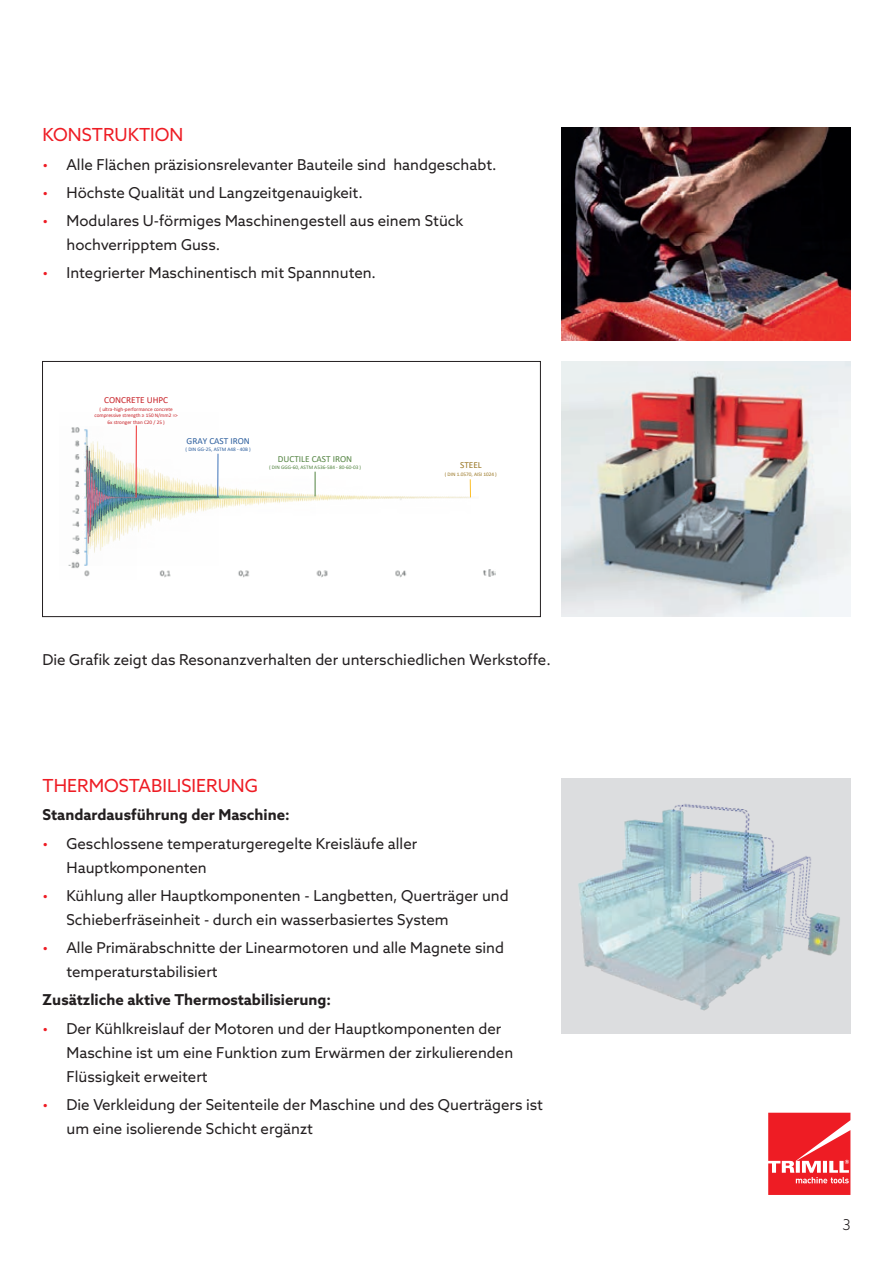
<style>
.page{position:relative;width:893px;height:1263px;background:#fff}
.page>*{position:absolute;margin:0;border:0;box-sizing:border-box;transform-origin:0 0}
.t1{font:18px "Azo Sans";color:#ee1c24}
.t2{font:15px/24px "Azo Sans";color:#231f20}
.t3{font:700 15px "Azo Sans";color:#231f20}
.t4{font:300 15px "Azo Sans";color:#231f20}
.t5{font:9.3px "Calibri";color:#528340}
.t6{font:9.3px "Calibri";color:#c72026}
.t7{font:9.3px "Calibri";color:#2c5e9d}
.t8{font:9.3px "Calibri";color:#997624}
.t9{font:5.25px/6.4px "Calibri";letter-spacing:-.005em;color:#c72026;text-align:center}
.t10{font:5.25px "Calibri";color:#528340}
.t11{font:5.25px "Calibri";color:#2c5e9d}
.t12{font:5.25px "Calibri";color:#997624}
.s1{color:#ee1c24}
</style>
<div class="page">
<img style="left:562px;top:361px;width:289px;height:256px">
<img style="left:562px;top:128px;width:289px;height:212px">
<svg style="left:768px;top:1113px;width:82px;height:82px;background:#f03d44"></svg>
<div style="left:562px;top:778px;width:289px;height:255px;background:#dcdddf"></div>
<img style="left:578px;top:804px;width:262px;height:207px">
<img style="left:159px;top:479px;width:311px;height:99px">
<img style="left:218px;top:453px;width:98px;height:104px">
<img style="left:135px;top:425px;width:83px;height:141px">
<img style="left:68px;top:426px;width:69px;height:151px">
<hr style="left:136px;top:425px;width:1px;height:72px;background:#ee2d2d">
<hr style="left:217px;top:454px;width:1px;height:43px;background:#3e73b9">
<svg style="left:315px;top:472px;width:1px;height:24px"></svg>
<svg style="left:470px;top:479px;width:1px;height:18px"></svg>
<div style="left:42px;top:361px;width:499px;height:256px;border:1px solid #231f20"></div>
<p class="t1" style="left:43px;top:123px;width:142px">KONSTRUKTION</p>
<p class="t2" style="left:43px;top:152px;width:456px"><span class="s1">•</span> Alle Flächen präzisionsrelevanter Bauteile sind handgeschabt.</p>
<p class="t2" style="left:43px;top:180px;width:322px"><span class="s1">•</span> Höchste Qualität und Langzeitgenauigkeit.</p>
<p class="t2" style="left:67px;top:209px;width:398px;text-indent:-24px"><span class="s1">•</span> Modulares U-förmiges Maschinengestell aus einem Stück hochverripptem Guss.</p>
<p class="t2" style="left:43px;top:261px;width:335px"><span class="s1">•</span> Integrierter Maschinentisch mit Spannnuten.</p>
<p class="t6" style="left:104px;top:394px;width:65px">CONCRETE UHPC</p>
<p class="t9" style="left:94px;top:406px;width:85px">( ultra-high-performance concrete compressive strength ≥ 150 N/mm2 =&gt;<br>6x stronger than C20 / 25 )</p>
<p class="t7" style="left:187px;top:434px;width:65px">GRAY CAST IRON</p>
<p class="t11" style="left:186px;top:446px;width:67px">( DIN GG-25, ASTM A48 - 40B )</p>
<p class="t5" style="left:278px;top:452px;width:76px">DUCTILE CAST IRON</p>
<p class="t10" style="left:269px;top:464px;width:94px">( DIN GGG-60, ASTM A536-584 - 80-60-03 )</p>
<p class="t8" style="left:460px;top:459px;width:23px">STEEL</p>
<p class="t12" style="left:445px;top:470px;width:54px">( DIN 1.0570, AISI 1024 )</p>
<p class="t2" style="left:42px;top:647px;width:510px">Die Grafik zeigt das Resonanzverhalten der unterschiedlichen Werkstoffe.</p>
<p class="t1" style="left:43px;top:774px;width:217px">THERMOSTABILISIERUNG</p>
<p class="t3" style="left:43px;top:805px;width:249px">Standardausführung der Maschine:</p>
<p class="t2" style="left:67px;top:831px;width:352px;text-indent:-24px"><span class="s1">•</span> Geschlossene temperaturgeregelte Kreisläufe aller<br>Hauptkomponenten</p>
<p class="t2" style="left:67px;top:883px;width:444px;text-indent:-24px"><span class="s1">•</span> Kühlung aller Hauptkomponenten - Langbetten, Querträger und<br>Schieberfräseinheit - durch ein wasserbasiertes System</p>
<p class="t2" style="left:67px;top:935px;width:439px;text-indent:-24px"><span class="s1">•</span> Alle Primärabschnitte der Linearmotoren und alle Magnete sind temperaturstabilisiert</p>
<p class="t3" style="left:43px;top:990px;width:290px">Zusätzliche aktive Thermostabilisierung:</p>
<p class="t2" style="left:67px;top:1016px;width:448px;text-indent:-24px"><span class="s1">•</span> Der Kühlkreislauf der Motoren und der Hauptkomponenten der<br>Maschine ist um eine Funktion zum Erwärmen der zirkulierenden<br>Flüssigkeit erweitert</p>
<p class="t2" style="left:67px;top:1092px;width:478px;text-indent:-24px"><span class="s1">•</span> Die Verkleidung der Seitenteile der Maschine und des Querträgers ist um eine isolierende Schicht ergänzt</p>
<p class="t4" style="left:842px;top:1215px;width:10px">3</p>
</div>
